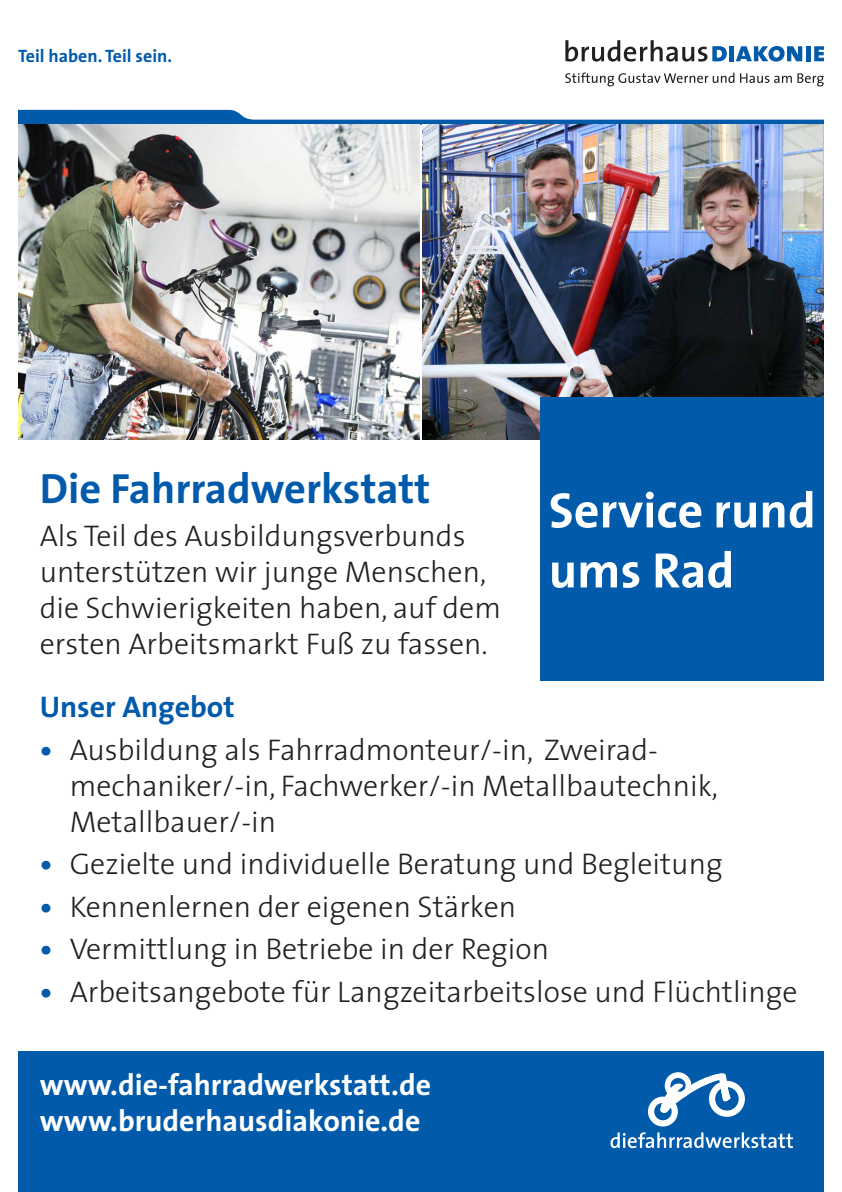
<style>
.page{position:relative;width:842px;height:1192px;background:#fff}
.page>*{position:absolute;margin:0;border:0;box-sizing:border-box;transform-origin:0 0}
.t1{font:700 50px/60px "The Sans";color:#fff}
.t2{font:700 42.5px "The Sans";color:#015aaa}
.t3{font:300 30px/36px "The Sans";color:#231f20}
.t4{font:700 30px/36px "The Sans";color:#fff}
.t5{font:700 30px "The Sans";color:#015aaa}
.t6{font:700 18px "The Sans";color:#015aaa}
.s1{font-weight:700;color:#015aaa}
</style>
<div class="page">
<svg style="left:18px;top:110px;width:806px;height:15px"></svg>
<svg style="left:565px;top:40px;width:162px;height:22px"></svg>
<div style="left:729px;top:46px;width:5px;height:15px;background:#015aaa"></div>
<svg style="left:736px;top:46px;width:66px;height:16px"></svg>
<hr style="left:806px;top:46px;width:4px;height:15px;background:#015aaa">
<svg style="left:814px;top:46px;width:10px;height:15px"></svg>
<svg style="left:565px;top:73px;width:169px;height:13px"></svg>
<svg style="left:740px;top:73px;width:84px;height:13px"></svg>
<img style="left:422px;top:125px;width:402px;height:314px">
<img style="left:18px;top:125px;width:402px;height:314px">
<div style="left:540px;top:397px;width:284px;height:283px;background:#015aaa"></div>
<div style="left:18px;top:1052px;width:806px;height:140px;background:#015aaa"></div>
<div style="left:709px;top:1081px;width:36px;height:36px;border:6px solid #fff;border-radius:50%"></div>
<div style="left:648px;top:1097px;width:30px;height:30px;border:6px solid #fff;border-radius:50%"></div>
<svg style="left:661px;top:1072px;width:70px;height:41px"></svg>
<svg style="left:610px;top:1132px;width:183px;height:16px"></svg>
<p class="t6" style="left:18px;top:44px;width:156px">Teil haben. Teil sein.</p>
<h2 class="t2" style="left:40px;top:462px;width:392px">Die Fahrradwerkstatt</h2>
<p class="t3" style="left:40px;top:518px;width:463px">Als Teil des Ausbildungsverbunds unterstützen wir junge Menschen, die Schwierigkeiten haben, auf dem ersten Arbeitsmarkt Fuß zu fassen.</p>
<h1 class="t1" style="left:549px;top:481px;width:269px">Service rund ums Rad</h1>
<p class="t5" style="left:40px;top:688px;width:197px">Unser Angebot</p>
<p class="t3" style="left:70px;top:732px;width:650px;text-indent:-30px"><span class="s1">•</span> Ausbildung als Fahrradmonteur/-in, Zweirad&shy;mechaniker/-in, Fachwerker/-in Metallbautechnik,<br>Metallbauer/-in</p>
<p class="t3" style="left:40px;top:847px;width:684px"><span class="s1">•</span> Gezielte und individuelle Beratung und Begleitung</p>
<p class="t3" style="left:40px;top:889px;width:478px"><span class="s1">•</span> Kennenlernen der eigenen Stärken</p>
<p class="t3" style="left:40px;top:932px;width:511px"><span class="s1">•</span> Vermittlung in Betriebe in der Region</p>
<p class="t3" style="left:40px;top:974px;width:759px"><span class="s1">•</span> Arbeitsangebote für Langzeitarbeitslose und Flüchtlinge</p>
<p class="t4" style="left:40px;top:1067px;width:393px">www.die-fahrradwerkstatt.de www.bruderhausdiakonie.de</p>
</div>
